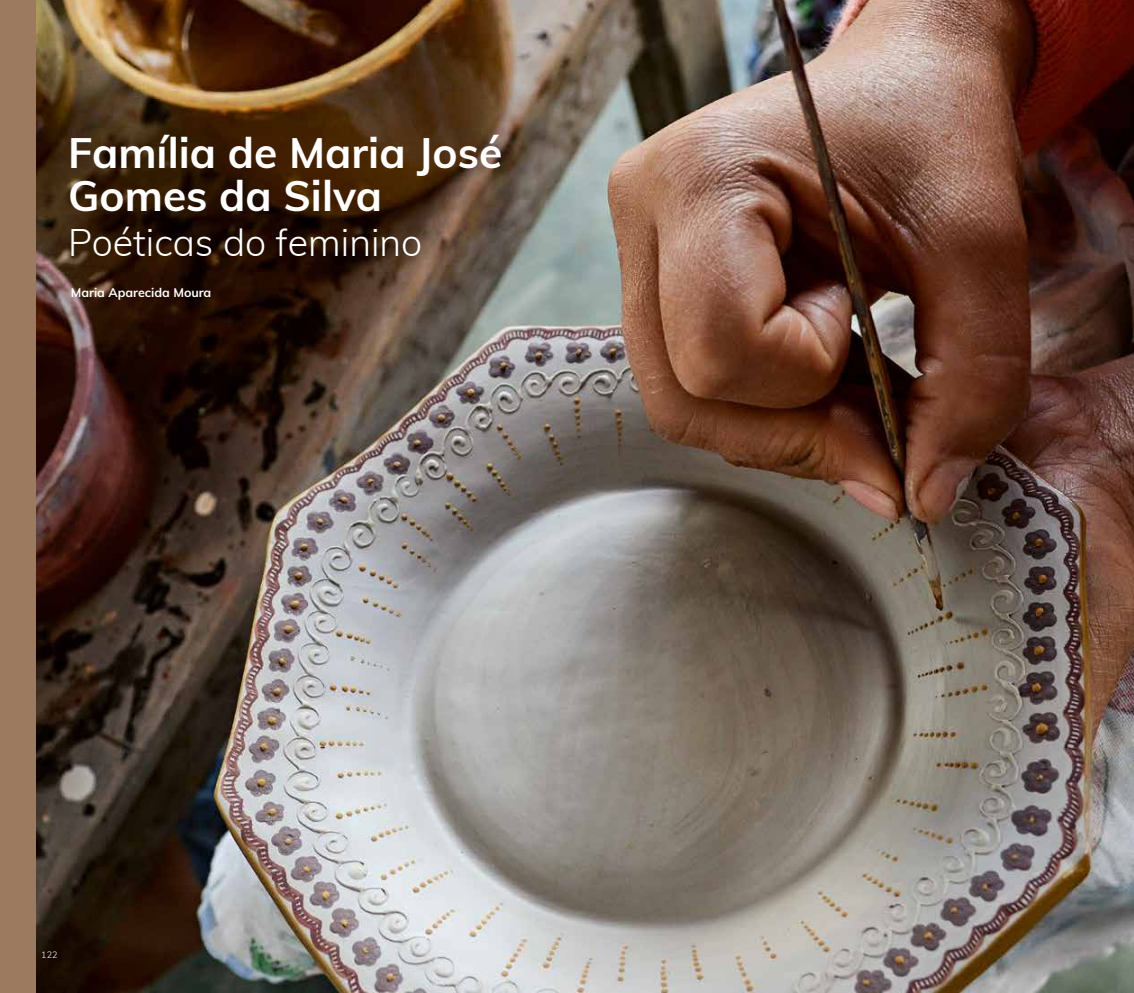
<style>
.page{position:relative;width:1134px;height:993px;background:#fff}
.page>*{position:absolute;margin:0;border:0;box-sizing:border-box;transform-origin:0 0}
.t1{font:700 42.5px/42.5px "Muli";color:#fff}
.t2{font:300 37.5px "Muli";color:#fff}
.t3{font:700 12.5px "Muli";color:#fff}
.t4{font:300 9px "Muli";color:#fff}
</style>
<div class="page">
<img style="left:35px;top:0;width:1099px;height:992px">
<div style="left:0;top:0;width:35px;height:992px;background:#9c7a60"></div>
<p class="t1" style="left:68px;top:129px;width:436px">Família de Maria José<br>Gomes da Silva</p>
<p class="t2" style="left:68px;top:215px;width:356px">Poéticas do feminino</p>
<p class="t3" style="left:71px;top:283px;width:142px">Maria Aparecida Moura</p>
<p class="t4" style="left:41px;top:947px;width:18px">122</p>
</div>
